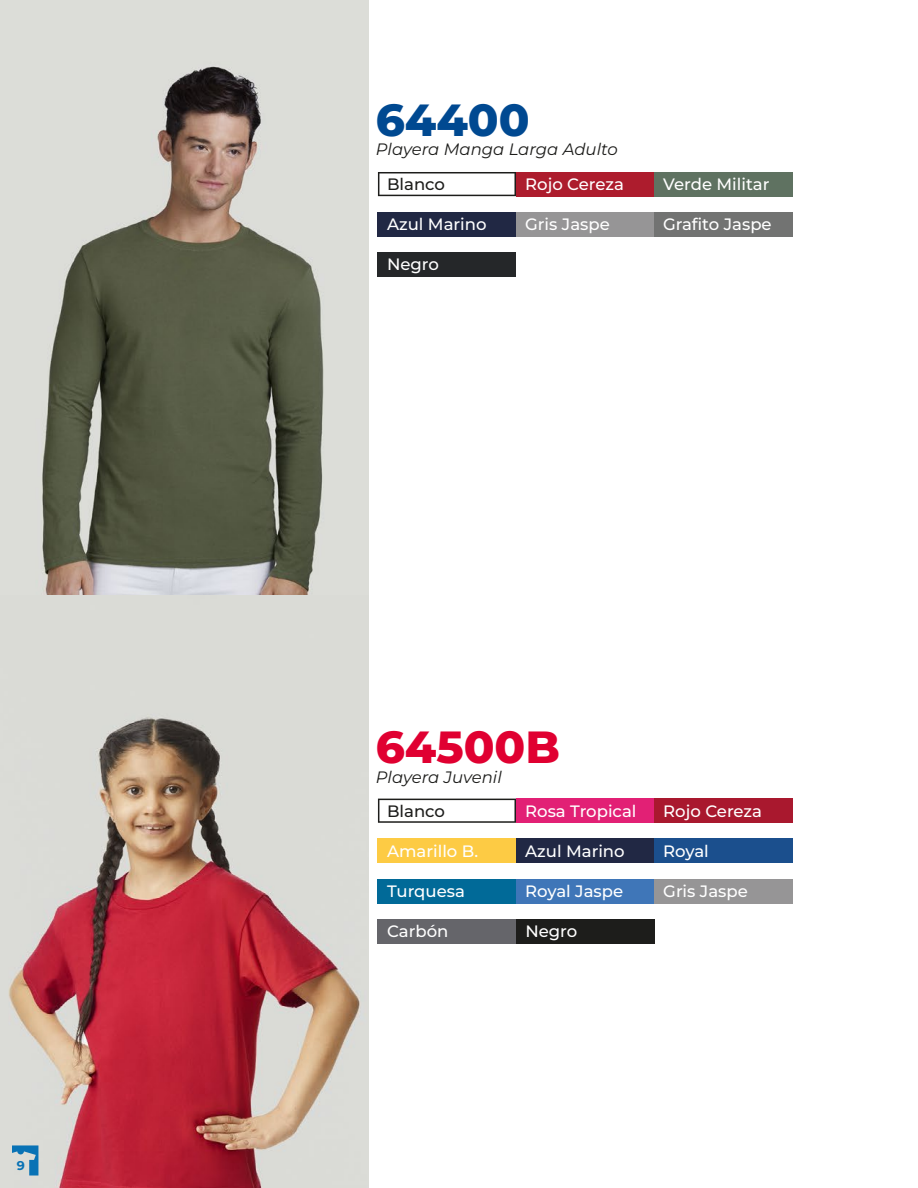
<style>
.page{position:relative;width:918px;height:1188px;background:#fff}
.page>*{position:absolute;margin:0;border:0;box-sizing:border-box;transform-origin:0 0}
.t1{font:800 45px "Montserrat";color:#e00031}
.t2{font:800 45px "Montserrat";color:#004991}
.t3{font:500 16.5px "Montserrat";color:#fff}
.t4{font:italic 16.5px "Montserrat";color:#1d1d1b}
.t5{font:500 16.5px "Montserrat";color:#1d1d1b}
.t6{font:700 12.75px "Montserrat";color:#0872b5}
</style>
<div class="page">
<svg style="left:378px;top:799px;width:138px;height:24px"></svg>
<div style="left:516px;top:799px;width:138px;height:24px;background:#e22075"></div>
<div style="left:654px;top:799px;width:138px;height:24px;background:#a9182e"></div>
<div style="left:378px;top:839px;width:138px;height:24px;background:#fdcb44"></div>
<div style="left:516px;top:839px;width:138px;height:24px;background:#212844"></div>
<div style="left:654px;top:839px;width:138px;height:24px;background:#1b4f8d"></div>
<div style="left:378px;top:879px;width:138px;height:24px;background:#016a98"></div>
<div style="left:516px;top:879px;width:138px;height:24px;background:#3f76b8"></div>
<div style="left:654px;top:879px;width:138px;height:24px;background:#969596"></div>
<div style="left:378px;top:919px;width:138px;height:24px;background:#65656a"></div>
<div style="left:516px;top:919px;width:138px;height:24px;background:#1d1d1b"></div>
<img style="left:0;top:0;width:368px;height:1188px">
<svg style="left:378px;top:172px;width:138px;height:24px"></svg>
<div style="left:516px;top:172px;width:138px;height:24px;background:#ad1c2d"></div>
<div style="left:654px;top:172px;width:138px;height:24px;background:#5f7261"></div>
<div style="left:378px;top:212px;width:138px;height:24px;background:#212844"></div>
<div style="left:516px;top:212px;width:138px;height:24px;background:#969596"></div>
<div style="left:654px;top:212px;width:138px;height:24px;background:#727372"></div>
<div style="left:378px;top:252px;width:138px;height:25px;background:#252729"></div>
<svg style="left:12px;top:1145px;width:26px;height:31px"></svg>
<p class="t6" style="left:17px;top:1157px;width:10px">9</p>
<h1 class="t2" style="left:376px;top:90px;width:155px">64400</h1>
<p class="t4" style="left:376px;top:139px;width:244px">Playera Manga Larga Adulto</p>
<p class="t5" style="left:387px;top:173px;width:59px">Blanco</p>
<p class="t3" style="left:387px;top:214px;width:101px">Azul Marino</p>
<p class="t3" style="left:387px;top:254px;width:53px">Negro</p>
<p class="t3" style="left:525px;top:173px;width:100px">Rojo Cereza</p>
<p class="t3" style="left:525px;top:214px;width:86px">Gris Jaspe</p>
<p class="t3" style="left:663px;top:173px;width:108px">Verde Militar</p>
<p class="t3" style="left:663px;top:214px;width:110px">Grafito Jaspe</p>
<h1 class="t1" style="left:376px;top:717px;width:186px">64500B</h1>
<p class="t4" style="left:376px;top:766px;width:128px">Playera Juvenil</p>
<p class="t5" style="left:387px;top:800px;width:59px">Blanco</p>
<p class="t3" style="left:525px;top:800px;width:113px">Rosa Tropical</p>
<p class="t3" style="left:663px;top:800px;width:100px">Rojo Cereza</p>
<p class="t3" style="left:387px;top:840px;width:92px">Amarillo B.</p>
<p class="t3" style="left:525px;top:840px;width:101px">Azul Marino</p>
<p class="t3" style="left:663px;top:840px;width:47px">Royal</p>
<p class="t3" style="left:387px;top:880px;width:79px">Turquesa</p>
<p class="t3" style="left:525px;top:880px;width:100px">Royal Jaspe</p>
<p class="t3" style="left:663px;top:880px;width:86px">Gris Jaspe</p>
<p class="t3" style="left:387px;top:920px;width:63px">Carbón</p>
<p class="t3" style="left:525px;top:920px;width:53px">Negro</p>
</div>
